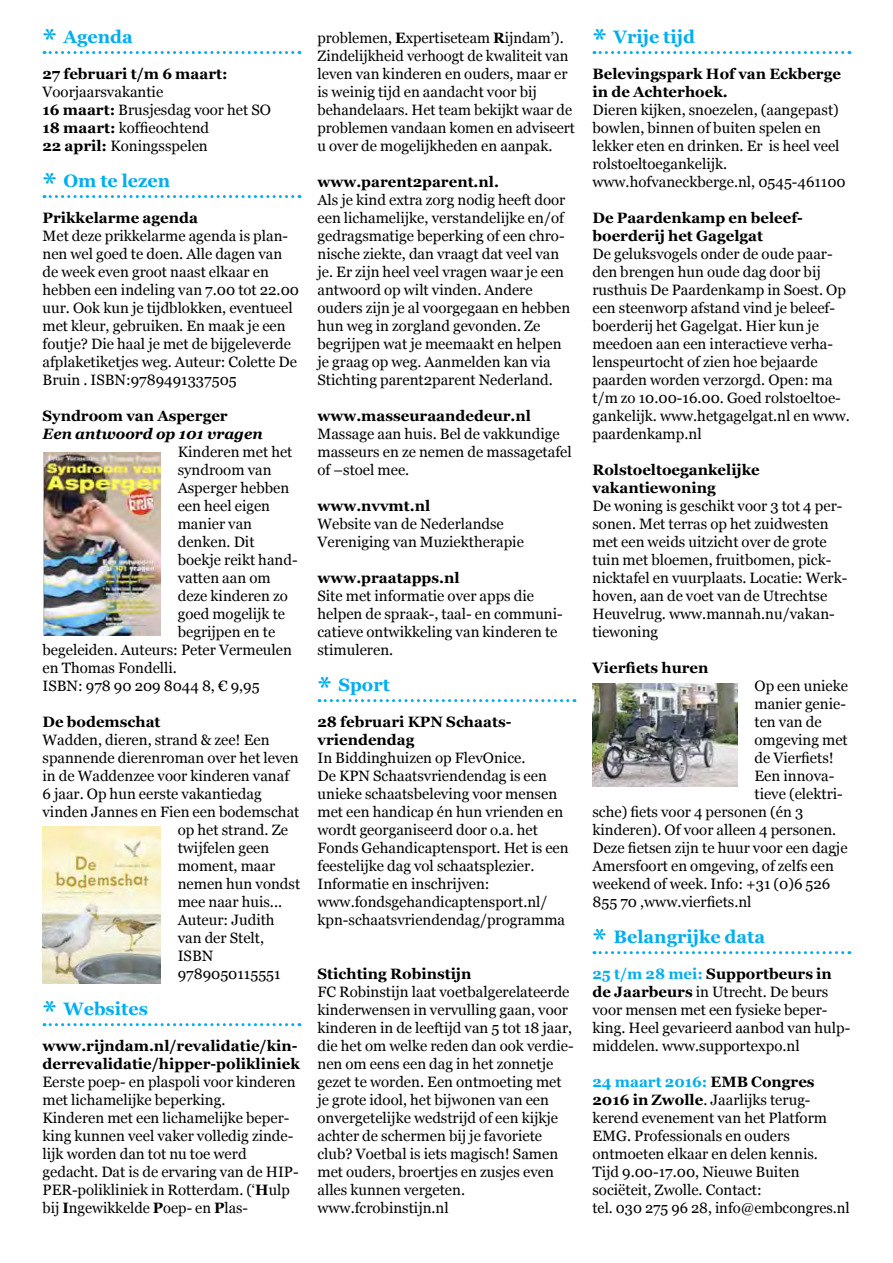
<style>
.page{position:relative;width:893px;height:1263px;background:#fff}
.page>*{position:absolute;margin:0;border:0;box-sizing:border-box;transform-origin:0 0}
.t1{font:700 18px "Georgia";color:#00aeef}
.t2{font:15px/18px "Georgia";color:#000}
.t3{font:700 15px/18px "Georgia";color:#000}
.t4{font:italic 700 15px "Georgia";color:#000}
.s1{font-size:30px}
.s2{font-weight:700}
.s3{font-weight:700;color:#00aeef}
</style>
<div class="page">
<svg style="left:44px;top:51px;width:256px;height:3px"></svg>
<svg style="left:44px;top:195px;width:256px;height:3px"></svg>
<svg style="left:44px;top:1023px;width:256px;height:3px"></svg>
<svg style="left:319px;top:699px;width:256px;height:3px"></svg>
<svg style="left:594px;top:51px;width:256px;height:3px"></svg>
<svg style="left:594px;top:951px;width:256px;height:3px"></svg>
<img style="left:43px;top:452px;width:118px;height:183px">
<img style="left:592px;top:684px;width:145px;height:103px">
<img style="left:43px;top:826px;width:118px;height:157px">
<p class="t1" style="left:43px;top:26px;width:92px"><span class="s1">*</span> Agenda</p>
<p class="t3" style="left:43px;top:64px;width:187px">27 februari t/m 6 maart:</p>
<p class="t2" style="left:43px;top:82px;width:230px">Voorjaarsvakantie<br><span class="s2">16 maart:</span> Brusjesdag voor het SO<br><span class="s2">18 maart:</span> koffieochtend<br><span class="s2">22 april:</span> Koningsspelen</p>
<p class="t1" style="left:43px;top:170px;width:129px"><span class="s1">*</span> Om te lezen</p>
<p class="t3" style="left:43px;top:208px;width:157px">Prikkelarme agenda</p>
<p class="t2" style="left:43px;top:226px;width:258px">Met deze prikkelarme agenda is plan&shy;nen wel goed te doen. Alle dagen van de week even groot naast elkaar en hebben een indeling van 7.00 tot 22.00 uur. Ook kun je tijdblokken, eventueel met kleur, gebruiken. En maak je een foutje? Die haal je met de bijgeleverde afplaketiketjes weg. Auteur: Colette De Bruin . ISBN:9789491337505</p>
<p class="t3" style="left:43px;top:406px;width:187px">Syndroom van Asperger</p>
<p class="t4" style="left:43px;top:425px;width:222px">Een antwoord op 101 vragen</p>
<p class="t2" style="left:178px;top:442px;width:116px">Kinderen met het</p>
<p class="t2" style="left:178px;top:460px;width:95px">syndroom van</p>
<p class="t2" style="left:178px;top:478px;width:113px">Asperger hebben</p>
<p class="t2" style="left:178px;top:496px;width:94px">een heel eigen</p>
<p class="t2" style="left:178px;top:514px;width:76px">manier van</p>
<p class="t2" style="left:178px;top:532px;width:78px">denken. Dit</p>
<p class="t2" style="left:178px;top:550px;width:121px">boekje reikt hand-</p>
<p class="t2" style="left:178px;top:568px;width:94px">vatten aan om</p>
<p class="t2" style="left:178px;top:586px;width:112px">deze kinderen zo</p>
<p class="t2" style="left:178px;top:604px;width:109px">goed mogelijk te</p>
<p class="t2" style="left:178px;top:622px;width:99px">begrijpen en te</p>
<p class="t2" style="left:43px;top:640px;width:251px">begeleiden. Auteurs: Peter Vermeulen</p>
<p class="t2" style="left:43px;top:658px;width:136px">en Thomas Fondelli.</p>
<p class="t2" style="left:43px;top:676px;width:219px">ISBN: 978 90 209 8044 8, € 9,95</p>
<p class="t3" style="left:43px;top:712px;width:120px">De bodemschat</p>
<p class="t2" style="left:43px;top:730px;width:229px">Wadden, dieren, strand &amp; zee! Een</p>
<p class="t2" style="left:43px;top:748px;width:258px">spannende dierenroman over het leven</p>
<p class="t2" style="left:43px;top:766px;width:248px">in de Waddenzee voor kinderen vanaf</p>
<p class="t2" style="left:43px;top:784px;width:221px">6 jaar. Op hun eerste vakantiedag</p>
<p class="t2" style="left:43px;top:802px;width:258px">vinden Jannes en Fien een bodemschat</p>
<p class="t2" style="left:178px;top:820px;width:112px">op het strand. Ze</p>
<p class="t2" style="left:178px;top:838px;width:93px">twijfelen geen</p>
<p class="t2" style="left:178px;top:856px;width:99px">moment, maar</p>
<p class="t2" style="left:178px;top:874px;width:124px">nemen hun vondst</p>
<p class="t2" style="left:178px;top:892px;width:106px">mee naar huis...</p>
<p class="t2" style="left:178px;top:910px;width:98px">Auteur: Judith</p>
<p class="t2" style="left:178px;top:928px;width:88px">van der Stelt,</p>
<p class="t2" style="left:178px;top:946px;width:37px">ISBN</p>
<p class="t2" style="left:178px;top:964px;width:104px">9789050115551</p>
<p class="t1" style="left:43px;top:998px;width:107px"><span class="s1">*</span> Websites</p>
<p class="t3" style="left:43px;top:1036px;width:259px">www.rijndam.nl/revalidatie/kin&shy;derrevalidatie/hipper-polikliniek</p>
<p class="t2" style="left:43px;top:1072px;width:258px">Eerste poep- en plaspoli voor kinderen met lichamelijke beperking.<br>Kinderen met een lichamelijke beper&shy;king kunnen veel vaker volledig zinde&shy;lijk worden dan tot nu toe werd gedacht. Dat is de ervaring van de HIP-PER-polikliniek in Rotterdam. (‘<span class="s2">H</span>ulp bij <span class="s2">I</span>ngewikkelde <span class="s2">P</span>oep- en <span class="s2">P</span>las-</p>
<p class="t2" style="left:317px;top:28px;width:259px">problemen, <span class="s2">E</span>xpertiseteam <span class="s2">R</span>ijndam’).<br>Zindelijkheid verhoogt de kwaliteit van leven van kinderen en ouders, maar er is weinig tijd en aandacht voor bij behandelaars. Het team bekijkt waar de problemen vandaan komen en adviseert u over de mogelijkheden en aanpak.</p>
<p class="t3" style="left:317px;top:172px;width:183px">www.parent2parent.nl.</p>
<p class="t2" style="left:317px;top:190px;width:254px">Als je kind extra zorg nodig heeft door een lichamelijke, verstandelijke en/of gedragsmatige beperking of een chro&shy;nische ziekte, dan vraagt dat veel van je. Er zijn heel veel vragen waar je een antwoord op wilt vinden. Andere ouders zijn je al voorgegaan en hebben hun weg in zorgland gevonden. Ze begrijpen wat je meemaakt en helpen je graag op weg. Aanmelden kan via Stichting parent2parent Nederland.</p>
<p class="t3" style="left:317px;top:406px;width:215px">www.masseuraandedeur.nl</p>
<p class="t2" style="left:317px;top:424px;width:256px">Massage aan huis. Bel de vakkundige masseurs en ze nemen de massagetafel of –stoel mee.</p>
<p class="t3" style="left:317px;top:496px;width:114px">www.nvvmt.nl</p>
<p class="t2" style="left:317px;top:514px;width:208px">Website van de Nederlandse<br>Vereniging van Muziektherapie</p>
<p class="t3" style="left:317px;top:568px;width:144px">www.praatapps.nl</p>
<p class="t2" style="left:317px;top:586px;width:247px">Site met informatie over apps die helpen de spraak-, taal- en communi&shy;catieve ontwikkeling van kinderen te stimuleren.</p>
<p class="t1" style="left:317px;top:674px;width:74px"><span class="s1">*</span> Sport</p>
<p class="t3" style="left:317px;top:712px;width:194px">28 februari KPN Schaats&shy;vriendendag</p>
<p class="t2" style="left:317px;top:748px;width:253px">In Biddinghuizen op FlevOnice.<br>De KPN Schaatsvriendendag is een unieke schaatsbeleving voor mensen met een handicap én hun vrienden en wordt georganiseerd door o.a. het Fonds Gehandicaptensport. Het is een feestelijke dag vol schaatsplezier.<br>Informatie en inschrijven: www.fondsgehandicaptensport.nl/ kpn-schaatsvriendendag/programma</p>
<p class="t3" style="left:317px;top:964px;width:156px">Stichting Robinstijn</p>
<p class="t2" style="left:317px;top:982px;width:258px">FC Robinstijn laat voetbalgerelateerde kinderwensen in vervulling gaan, voor kinderen in de leeftijd van 5 tot 18 jaar, die het om welke reden dan ook verdie&shy;nen om eens een dag in het zonnetje gezet te worden. Een ontmoeting met je grote idool, het bijwonen van een onvergetelijke wedstrijd of een kijkje achter de schermen bij je favoriete club? Voetbal is iets magisch! Samen met ouders, broertjes en zusjes even alles kunnen vergeten. www.fcrobinstijn.nl</p>
<p class="t1" style="left:592px;top:26px;width:104px"><span class="s1">*</span> Vrije tijd</p>
<p class="t3" style="left:592px;top:64px;width:250px">Belevingspark Hof van Eckberge in de Achterhoek.</p>
<p class="t2" style="left:592px;top:100px;width:255px">Dieren kijken, snoezelen, (aangepast) bowlen, binnen of buiten spelen en lekker eten en drinken. Er is heel veel rolstoeltoegankelijk. www.hofvaneckberge.nl, 0545-461100</p>
<p class="t3" style="left:592px;top:208px;width:211px">De Paardenkamp en beleef&shy;boerderij het Gagelgat</p>
<p class="t2" style="left:592px;top:244px;width:259px">De geluksvogels onder de oude paar&shy;den brengen hun oude dag door bij rusthuis De Paardenkamp in Soest. Op een steenworp afstand vind je beleef&shy;boerderij het Gagelgat. Hier kun je meedoen aan een interactieve verha&shy;lenspeurtocht of zien hoe bejaarde paarden worden verzorgd. Open: ma t/m zo 10.00-16.00. Goed rolstoeltoe&shy;gankelijk. www.hetgagelgat.nl en www. paardenkamp.nl</p>
<p class="t3" style="left:592px;top:460px;width:169px">Rolstoeltoegankelijke vakantiewoning</p>
<p class="t2" style="left:592px;top:496px;width:256px">De woning is geschikt voor 3 tot 4 per&shy;sonen. Met terras op het zuidwesten met een weids uitzicht over de grote tuin met bloemen, fruitbomen, pick&shy;nicktafel en vuurplaats. Locatie: Werk&shy;hoven, aan de voet van de Utrechtse Heuvelrug. www.mannah.nu/vakan&shy;tiewoning</p>
<p class="t3" style="left:592px;top:658px;width:118px">Vierfiets huren</p>
<p class="t2" style="left:754px;top:676px;width:95px">Op een unieke</p>
<p class="t2" style="left:754px;top:694px;width:93px">manier genie-</p>
<p class="t2" style="left:754px;top:712px;width:69px">ten van de</p>
<p class="t2" style="left:754px;top:730px;width:95px">omgeving met</p>
<p class="t2" style="left:754px;top:748px;width:81px">de Vierfiets!</p>
<p class="t2" style="left:754px;top:766px;width:81px">Een innova-</p>
<p class="t2" style="left:754px;top:784px;width:90px">tieve (elektri-</p>
<p class="t2" style="left:592px;top:802px;width:212px">sche) fiets voor 4 personen (én 3</p>
<p class="t2" style="left:592px;top:820px;width:245px">kinderen). Of voor alleen 4 personen.</p>
<p class="t2" style="left:592px;top:838px;width:257px">Deze fietsen zijn te huur voor een dagje</p>
<p class="t2" style="left:592px;top:856px;width:243px">Amersfoort en omgeving, of zelfs een</p>
<p class="t2" style="left:592px;top:874px;width:239px">weekend of week. Info: +31 (0)6 526</p>
<p class="t2" style="left:592px;top:892px;width:161px">855 70 ,www.vierfiets.nl</p>
<p class="t1" style="left:592px;top:926px;width:174px"><span class="s1">*</span> Belangrijke data</p>
<p class="t2" style="left:592px;top:964px;width:259px"><span class="s3">25 t/m 28 mei:</span> <span class="s2">Supportbeurs in de Jaarbeurs</span> in Utrecht. De beurs voor mensen met een fysieke beper&shy;king. Heel gevarieerd aanbod van hulp&shy;middelen. www.supportexpo.nl</p>
<p class="t2" style="left:592px;top:1072px;width:259px"><span class="s3">24 maart 2016:</span> <span class="s2">EMB Congres<br>2016 in Zwolle</span>. Jaarlijks terug&shy;kerend evenement van het Platform<br>EMG. Professionals en ouders ontmoeten elkaar en delen kennis.<br>Tijd 9.00-17.00, Nieuwe Buiten sociëteit, Zwolle. Contact:<br>tel. 030 275 96 28, info@embcongres.nl</p>
</div>
